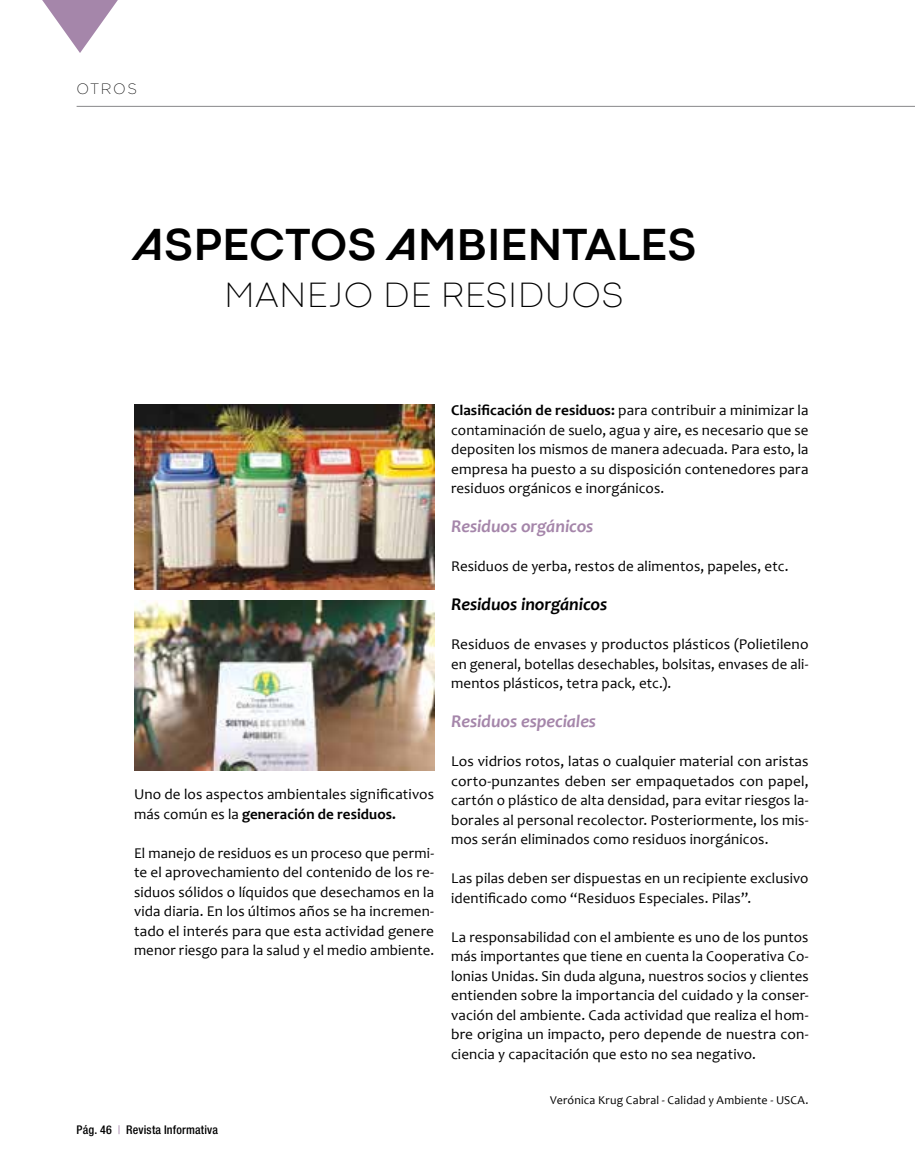
<style>
.page{position:relative;width:915px;height:1170px;background:#fff}
.page>*{position:absolute;margin:0;border:0;box-sizing:border-box;transform-origin:0 0}
.t1{font:700 46.35px "Codec Cold Trial";letter-spacing:-.01em;color:#000}
.t2{font:200 36.3px "Codec Cold Trial";letter-spacing:.03em;color:#000}
.t3{font:italic 700 18px "Candara";letter-spacing:-.005em;color:#a586aa}
.t4{font:italic 700 18px "Candara";letter-spacing:-.005em;color:#000}
.t5{font:15px/19.5px "Candara";letter-spacing:.005em;color:#000;text-align:justify}
.t6{font:200 15px "Gotham";letter-spacing:.1em;color:#000}
.t7{font:12px "Candara";letter-spacing:.015em;color:#000}
.t8{font:500 condensed 12px "Helvetica Neue";letter-spacing:.015em;color:#000}
.s1{font-weight:700}
.s2{font-weight:400;color:#a586aa}
</style>
<div class="page">
<hr style="left:77px;top:106px;width:837px;height:1px;background:#87888a">
<svg style="left:42px;top:0;width:76px;height:53px"></svg>
<img style="left:134px;top:404px;width:300px;height:185px">
<img style="left:134px;top:601px;width:300px;height:169px">
<p class="t6" style="left:77px;top:80px;width:62px">OTROS</p>
<h1 class="t1" style="left:133px;top:216px;width:564px">ASPECTOS AMBIENTALES</h1>
<h2 class="t2" style="left:224px;top:273px;width:400px">MANEJO DE RESIDUOS</h2>
<p class="t5" style="left:134px;top:784px;width:301px">Uno de los aspectos ambientales significativos más común es la <span class="s1">generación de residuos.</span></p>
<p class="t5" style="left:134px;top:842px;width:301px">El manejo de residuos es un proceso que permi&shy;te el aprovechamiento del contenido de los re&shy;siduos sólidos o líquidos que desechamos en la vida diaria. En los últimos años se ha incremen&shy;tado el interés para que esta actividad genere menor riesgo para la salud y el medio ambiente.</p>
<p class="t8" style="left:77px;top:1122px;width:143px">Pág. 46 <span class="s2">|</span> Revista Informativa</p>
<p class="t5" style="left:451px;top:400px;width:359px"><span class="s1">Clasificación de residuos:</span> para contribuir a minimizar la contaminación de suelo, agua y aire, es necesario que se depositen los mismos de manera adecuada. Para esto, la empresa ha puesto a su disposición contenedores para residuos orgánicos e inorgánicos.</p>
<p class="t3" style="left:451px;top:515px;width:144px">Residuos orgánicos</p>
<p class="t5" style="left:451px;top:556px;width:339px">Residuos de yerba, restos de alimentos, papeles, etc.</p>
<p class="t4" style="left:451px;top:593px;width:158px">Residuos inorgánicos</p>
<p class="t5" style="left:451px;top:634px;width:359px">Residuos de envases y productos plásticos (Polietileno en general, botellas desechables, bolsitas, envases de ali&shy;mentos plásticos, tetra pack, etc.).</p>
<p class="t3" style="left:451px;top:710px;width:146px">Residuos especiales</p>
<p class="t5" style="left:451px;top:751px;width:359px">Los vidrios rotos, latas o cualquier material con aristas corto-punzantes deben ser empaquetados con papel, cartón o plástico de alta densidad, para evitar riesgos la&shy;borales al personal recolector. Posteriormente, los mis&shy;mos serán eliminados como residuos inorgánicos.</p>
<p class="t5" style="left:451px;top:868px;width:359px">Las pilas deben ser dispuestas en un recipiente exclusivo identificado como “Residuos Especiales. Pilas”.</p>
<p class="t5" style="left:451px;top:927px;width:359px">La responsabilidad con el ambiente es uno de los puntos más importantes que tiene en cuenta la Cooperativa Co&shy;lonias Unidas. Sin duda alguna, nuestros socios y clientes entienden sobre la importancia del cuidado y la conser&shy;vación del ambiente. Cada actividad que realiza el hom&shy;bre origina un impacto, pero depende de nuestra con&shy;ciencia y capacitación que esto no sea negativo.</p>
<p class="t7" style="left:550px;top:1092px;width:260px">Verónica Krug Cabral - Calidad y Ambiente - USCA.</p>
</div>
